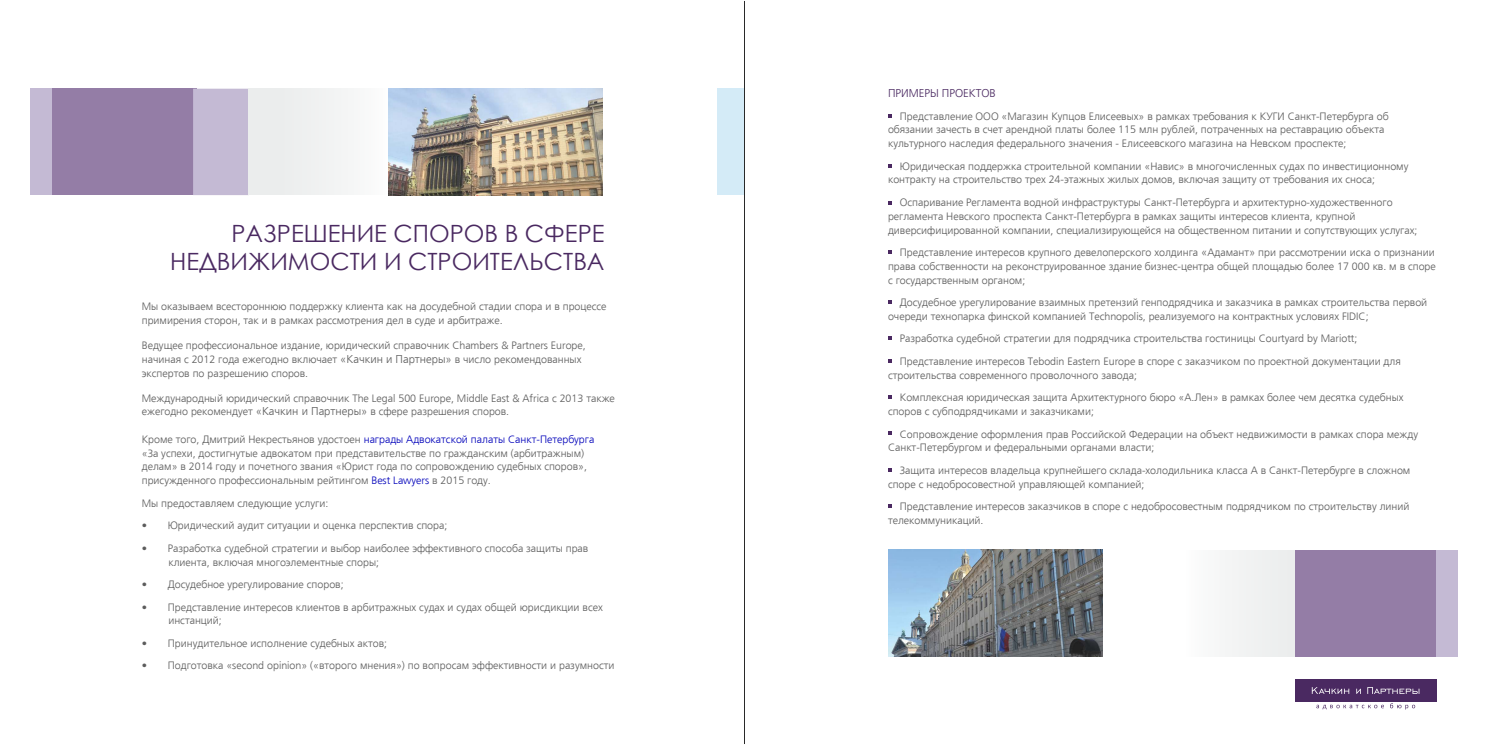
<style>
.page{position:relative;width:1489px;height:745px;background:#fff}
.page>*{position:absolute;margin:0;border:0;box-sizing:border-box;transform-origin:0 0}
.t1{font:23.75px/28.2px "Century Gothic";color:#4a2961;text-align:right}
.t2{font:300 11.25px "Frutiger LTCYR";color:#4a2961}
.t3{font:300 10.62px/13.8px "Frutiger LTCYR";color:#5c5c5c}
.s1{font-size:11.25px}
.s2{color:#0000ba}
</style>
<div class="page">
<div style="left:1185px;top:549px;width:110px;height:107px;background:#f2f3f3"></div>
<div style="left:1294px;top:549px;width:147px;height:107px;background:#947da6"></div>
<div style="left:1436px;top:549px;width:21px;height:107px;background:#c4bad4"></div>
<div style="left:1294px;top:678px;width:142px;height:23px;background:#4a2961"></div>
<svg style="left:1311px;top:687px;width:108px;height:6px"></svg>
<svg style="left:1316px;top:703px;width:98px;height:6px"></svg>
<img style="left:888px;top:549px;width:214px;height:107px">
<svg style="left:888px;top:250px;width:3px;height:4px"></svg>
<svg style="left:888px;top:300px;width:3px;height:4px"></svg>
<svg style="left:888px;top:431px;width:3px;height:4px"></svg>
<img style="left:388px;top:89px;width:214px;height:106px">
<div style="left:47px;top:89px;width:150px;height:106px;background:#947da6"></div>
<div style="left:193px;top:89px;width:56px;height:106px;background:#c4bad4"></div>
<div style="left:30px;top:89px;width:21px;height:106px;background:#c4bad4"></div>
<div style="left:249px;top:89px;width:27px;height:106px;background:#ebeded"></div>
<div style="left:276px;top:89px;width:112px;height:106px;background:#f2f3f3"></div>
<div style="left:717px;top:89px;width:27px;height:106px;background:#d4ebf7"></div>
<hr style="left:744px;top:1px;width:1px;height:742px;background:#292929">
<h1 class="t1" style="left:170px;top:221px;width:436px">РАЗРЕШЕНИЕ СПОРОВ В СФЕРЕ<br>НЕДВИЖИМОСТИ И СТРОИТЕЛЬСТВА</h1>
<p class="t3" style="left:142px;top:300px;width:466px">Мы оказываем всестороннюю поддержку клиента как на досудебной стадии спора и в процессе примирения сторон, так и в рамках рассмотрения дел в суде и арбитраже.</p>
<p class="t3" style="left:142px;top:339px;width:445px">Ведущее профессиональное издание, юридический справочник Chambers &amp; Partners Europe, начиная с 2012 года ежегодно включает <span class="s1">«Качкин и Партнеры»</span> в число рекомендованных экспертов по разрешению споров.</p>
<p class="t3" style="left:142px;top:391px;width:474px">Международный юридический справочник The Legal 500 Europe, Middle East &amp; Africa с 2013 также ежегодно рекомендует <span class="s1">«Качкин и Партнеры»</span> в сфере разрешения споров.</p>
<p class="t3" style="left:142px;top:433px;width:454px">Кроме того, Дмитрий Некрестьянов удостоен <span class="s2">награды Адвокатской палаты Санкт-Петербурга </span>«За успехи, достигнутые адвокатом при представительстве по гражданским (арбитражным) делам» в 2014 году и почетного звания «Юрист года по сопровождению судебных споров», присужденного профессиональным рейтингом <span class="s2">Best Lawyers</span> в 2015 году.</p>
<p class="t3" style="left:142px;top:496px;width:188px">Мы предоставляем следующие услуги:</p>
<p class="t3" style="left:142px;top:519px;width:307px">• Юридический аудит ситуации и оценка перспектив спора;</p>
<p class="t3" style="left:168px;top:541px;width:421px;text-indent:-27px">• Разработка судебной стратегии и выбор наиболее эффективного способа защиты прав клиента, включая многоэлементные споры;</p>
<p class="t3" style="left:142px;top:578px;width:203px">• Досудебное урегулирование споров;</p>
<p class="t3" style="left:168px;top:600px;width:436px;text-indent:-27px">• Представление интересов клиентов в арбитражных судах и судах общей юрисдикции всех инстанций;</p>
<p class="t3" style="left:142px;top:636px;width:247px">• Принудительное исполнение судебных актов;</p>
<p class="t3" style="left:142px;top:659px;width:474px">• Подготовка «second opinion» («второго мнения») по вопросам эффективности и разумности</p>
<p class="t2" style="left:888px;top:89px;width:109px">ПРИМЕРЫ ПРОЕКТОВ</p>
<p class="t3" style="left:888px;top:110px;width:502px;text-indent:12px">Представление ООО «Магазин Купцов Елисеевых» в рамках требования к КУГИ Санкт-Петербурга об обязании зачесть в счет арендной платы более 115 млн рублей, потраченных на реставрацию объекта культурного наследия федерального значения - Елисеевского магазина на Невском проспекте;</p>
<p class="t3" style="left:888px;top:160px;width:522px;text-indent:12px">Юридическая поддержка строительной компании «Навис» в многочисленных судах по инвестиционному контракту на строительство трех 24-этажных жилых домов, включая защиту от требования их сноса;</p>
<p class="t3" style="left:888px;top:196px;width:531px;text-indent:12px">Оспаривание Регламента водной инфраструктуры Санкт-Петербурга и архитектурно-художественного регламента Невского проспекта Санкт-Петербурга в рамках защиты интересов клиента, крупной диверсифицированной компании, специализирующейся на общественном питании и сопутствующих услугах;</p>
<p class="t3" style="left:888px;top:246px;width:549px;text-align:justify;text-indent:12px">Представление интересов крупного девелоперского холдинга <span class="s1">«</span>Адамант<span class="s1">»</span> при рассмотрении иска о признании права собственности на реконструированное здание бизнес-центра общей площадью более 17 000 кв. м в споре с государственным органом;</p>
<p class="t3" style="left:888px;top:296px;width:540px;text-indent:12px">Досудебное урегулирование взаимных претензий генподрядчика и заказчика в рамках строительства первой очереди технопарка финской компанией Technopolis, реализуемого на контрактных условиях FIDIC;</p>
<p class="t3" style="left:899px;top:328px;width:502px;line-height:22.5px">Разработка судебной стратегии для подрядчика строительства гостиницы Courtyard by Mariott;<br>Представление интересов Tebodin Eastern Europe в споре с заказчиком по проектной документации для</p>
<p class="t3" style="left:899px;top:364px;width:505px;line-height:22.5px;text-indent:-12px">строительства современного проволочного завода;<br>Комплексная юридическая защита Архитектурного бюро «А.Лен» в рамках более чем десятка судебных</p>
<p class="t3" style="left:899px;top:400px;width:520px;line-height:22.5px;text-indent:-12px">споров с субподрядчиками и заказчиками;<br>Сопровождение оформления прав Российской Федерации на объект недвижимости в рамках спора между</p>
<p class="t3" style="left:899px;top:437px;width:512px;line-height:22.5px;text-indent:-12px">Санкт-Петербургом и федеральными органами власти;<br>Защита интересов владельца крупнейшего склада-холодильника класса А в Санкт-Петербурге в сложном</p>
<p class="t3" style="left:899px;top:473px;width:511px;line-height:22.5px;text-indent:-12px">споре с недобросовестной управляющей компанией;<br>Представление интересов заказчиков в споре с недобросовестным подрядчиком по строительству линий</p>
<p class="t3" style="left:888px;top:514px;width:97px">телекоммуникаций.</p>
</div>
